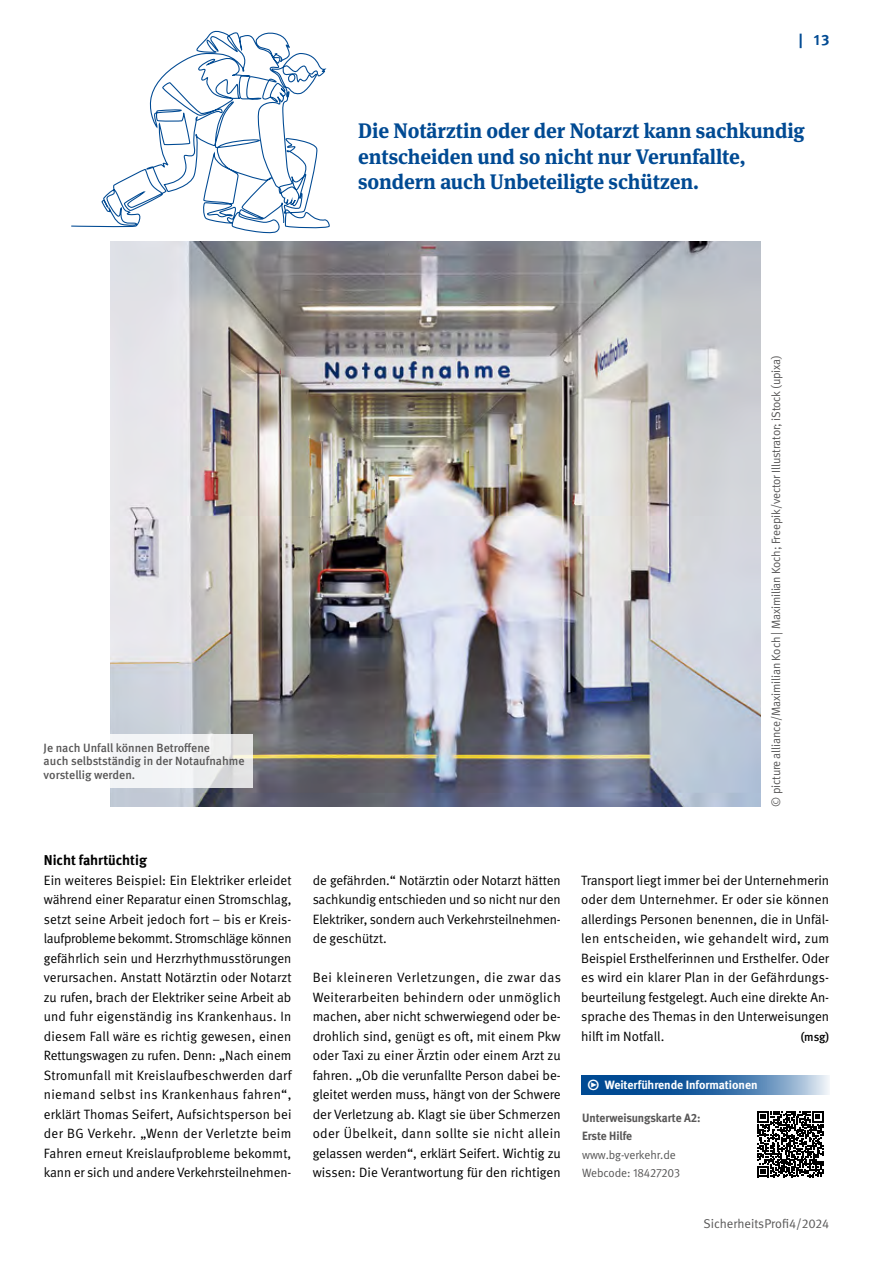
<style>
.page{position:relative;width:893px;height:1263px;background:#fff}
.page>*{position:absolute;margin:0;border:0;box-sizing:border-box;transform-origin:0 0}
.BGV_Zitat_Blau_14pt{font:700 21px/25.5px "DGUV Meta Serif";letter-spacing:-.005em;color:#004a93}
.t1{font:700 15px "DGUV Meta";color:#004a93}
.BGV_Fließ_Head_Schwa{font:700 14.25px "DGUV Meta";color:#000}
.BGV_Fließ_Text_9pt_b{font:13.5px/19.5px "DGUV Meta";letter-spacing:-.005em;color:#000;text-align:justify}
.t2{font:12.75px "DGUV Meta";color:#585757}
.BGV_Kurz_Info_light{font:12px/18px "DGUV Meta";letter-spacing:-.01em;color:#585757}
.NEU_BGV_BU{font:500 12px "DGUV Meta";color:#585757}
.BGV_Kurz_Info_Medium{font:700 12px "DGUV Meta";letter-spacing:-.005em;color:#585757}
.BGV_Kurz_Info_light-2{font:700 12px "DGUV Meta";letter-spacing:-.005em;color:#fff}
.BGV_Fließ_Text_9pt_b-2{font:500 12px "DGUV Meta";color:#000}
.s1{font-size:14.4px}
</style>
<div class="page">
<svg style="left:581px;top:1075px;width:248px;height:20px;background:#3c74ac"></svg>
<svg style="left:757px;top:1111px;width:66px;height:66px"></svg>
<img style="left:111px;top:241px;width:650px;height:566px">
<svg style="left:110px;top:734px;width:143px;height:53px;fill:#f2f4f6"></svg>
<img style="left:77px;top:30px;width:253px;height:204px">
<p class="t1" style="left:799px;top:31px;width:32px">| 13</p>
<p class="NEU_BGV_BU" style="left:44px;top:740px;width:168px">Je nach Unfall können Betroffene</p>
<p class="NEU_BGV_BU" style="left:44px;top:754px;width:202px">auch selbstständig in der Notaufnahme</p>
<p class="NEU_BGV_BU" style="left:44px;top:767px;width:93px">vorstellig werden.</p>
<p class="BGV_Zitat_Blau_14pt" style="left:358px;top:119px;width:448px">Die Notärztin oder der Notarzt kann sachkundig entscheiden und so nicht nur Verunfallte, sondern auch Unbeteiligte schützen.</p>
<p class="BGV_Kurz_Info_light" style="left:767px;top:807px;width:453px;rotate:-90deg">© picture alliance/Maximilian Koch | Maximilian Koch; Freepik/vector Illustrator; iStock (upixa)</p>
<h3 class="BGV_Fließ_Head_Schwa" style="left:44px;top:852px;width:105px">Nicht fahrtüchtig</h3>
<p class="BGV_Fließ_Text_9pt_b" style="left:44px;top:870px;width:249px">Ein weiteres Beispiel: Ein Elektriker erleidet während einer Reparatur einen Stromschlag, setzt seine Arbeit jedoch fort – bis er Kreis&shy;laufprobleme bekommt. Stromschläge können gefährlich sein und Herzrhythmusstörungen verursachen. Anstatt Notärztin oder Notarzt zu rufen, brach der Elektriker seine Arbeit ab und fuhr eigenständig ins Krankenhaus. In diesem Fall wäre es richtig gewesen, einen Rettungswagen zu rufen. Denn: „Nach einem Stromunfall mit Kreislaufbeschwerden darf niemand selbst ins Krankenhaus fahren“, erklärt Thomas Seifert, Aufsichtsperson bei der BG Verkehr. „Wenn der Verletzte beim Fahren erneut Kreislaufprobleme bekommt, kann er sich und andere Verkehrsteilnehmen-</p>
<p class="BGV_Fließ_Text_9pt_b" style="left:313px;top:870px;width:250px">de gefährden.“ Notärztin oder Notarzt hätten sachkundig entschieden und so nicht nur den Elektriker, sondern auch Verkehrsteilnehmen&shy;de geschützt.</p>
<p class="BGV_Fließ_Text_9pt_b" style="left:313px;top:968px;width:250px">Bei kleineren Verletzungen, die zwar das Weiterarbeiten behindern oder unmöglich machen, aber nicht schwerwiegend oder be&shy;drohlich sind, genügt es oft, mit einem Pkw oder Taxi zu einer Ärztin oder einem Arzt zu fahren. „Ob die verunfallte Person dabei be&shy;gleitet werden muss, hängt von der Schwere der Verletzung ab. Klagt sie über Schmerzen oder Übelkeit, dann sollte sie nicht allein gelassen werden“, erklärt Seifert. Wichtig zu wissen: Die Verantwortung für den richtigen</p>
<p class="BGV_Fließ_Text_9pt_b" style="left:581px;top:870px;width:250px">Transport liegt immer bei der Unternehmerin oder dem Unternehmer. Er oder sie können allerdings Personen benennen, die in Unfäl&shy;len entscheiden, wie gehandelt wird, zum Beispiel Ersthelferinnen und Ersthelfer. Oder es wird ein klarer Plan in der Gefährdungs&shy;beurteilung festgelegt. Auch eine direkte An&shy;sprache des Themas in den Unterweisungen hilft im Notfall.</p>
<p class="BGV_Fließ_Text_9pt_b-2" style="left:801px;top:1029px;width:30px">(msg)</p>
<p class="BGV_Kurz_Info_light-2" style="left:587px;top:1078px;width:172px"><span class="s1">•</span> Weiterführende Informationen</p>
<p class="BGV_Kurz_Info_Medium" style="left:582px;top:1111px;width:120px">Unterweisungskarte A2:</p>
<p class="BGV_Kurz_Info_Medium" style="left:582px;top:1129px;width:51px">Erste Hilfe</p>
<p class="BGV_Kurz_Info_light" style="left:582px;top:1145px;width:100px">www.bg-verkehr.de<br>Webcode: 18427203</p>
<p class="t2" style="left:703px;top:1216px;width:127px">SicherheitsProfi4/2024</p>
</div>
